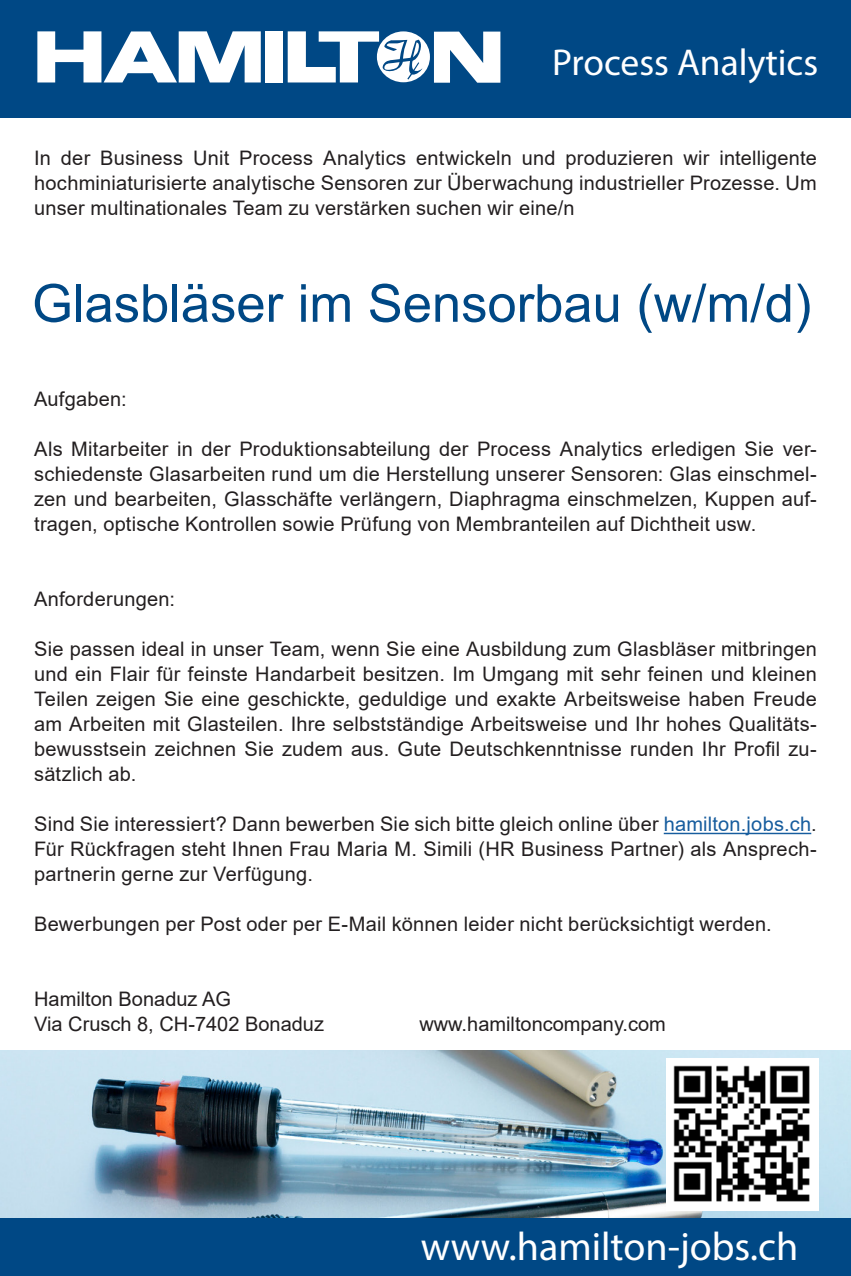
<style>
.page{position:relative;width:851px;height:1276px;background:#fff}
.page>*{position:absolute;margin:0;border:0;box-sizing:border-box;transform-origin:0 0}
.t1{font:52.5px "Arial";color:#004885}
.t2{font:40px "Myriad Pro";color:#fff}
.t3{font:37.5px "Myriad Pro";color:#fff}
.t4{font:20px/25px "Arial";letter-spacing:.01em;color:#231f20;text-align:justify}
.s1{color:#175d9e}
</style>
<div class="page">
<hr style="left:663px;top:832px;width:148px;height:2px;background:#175d9e">
<div style="left:1px;top:0;width:849px;height:117px;background:#004885"></div>
<div style="left:265px;top:31px;width:18px;height:51px;background:#fff"></div>
<svg style="left:37px;top:31px;width:224px;height:51px"></svg>
<svg style="left:288px;top:31px;width:212px;height:52px"></svg>
<img style="left:0;top:1050px;width:850px;height:168px">
<div style="left:0;top:1218px;width:850px;height:58px;background:#004885"></div>
<img style="left:666px;top:1058px;width:152px;height:152px">
<p class="t3" style="left:552px;top:39px;width:267px">Process Analytics</p>
<p class="t4" style="left:34px;top:146px;width:784px">In der Business Unit Process Analytics entwickeln und produzieren wir intelligente hochminiaturisierte analytische Sensoren zur Überwachung industrieller Prozesse. Um unser multinationales Team zu verstärken suchen wir eine/n</p>
<p class="t1" style="left:32px;top:267px;width:780px">Glasbläser im Sensorbau (w/m/d)</p>
<p class="t4" style="left:34px;top:386px;width:94px">Aufgaben:</p>
<p class="t4" style="left:34px;top:436px;width:784px">Als Mitarbeiter in der Produktionsabteilung der Process Analytics erledigen Sie ver&shy;schiedenste Glasarbeiten rund um die Herstellung unserer Sensoren: Glas einschmel&shy;zen und bearbeiten, Glasschäfte verlängern, Diaphragma einschmelzen, Kuppen auf&shy;tragen, optische Kontrollen sowie Prüfung von Membranteilen auf Dichtheit usw.</p>
<p class="t4" style="left:34px;top:586px;width:142px">Anforderungen:</p>
<p class="t4" style="left:34px;top:636px;width:784px">Sie passen ideal in unser Team, wenn Sie eine Ausbildung zum Glasbläser mitbringen und ein Flair für feinste Handarbeit besitzen. Im Umgang mit sehr feinen und kleinen Teilen zeigen Sie eine geschickte, geduldige und exakte Arbeitsweise haben Freude am Arbeiten mit Glasteilen. Ihre selbstständige Arbeitsweise und Ihr hohes Qualitäts&shy;bewusstsein zeichnen Sie zudem aus. Gute Deutschkenntnisse runden Ihr Profil zu&shy;sätzlich ab.</p>
<p class="t4" style="left:34px;top:811px;width:784px">Sind Sie interessiert? Dann bewerben Sie sich bitte gleich online über <span class="s1">hamilton.jobs.ch</span>.<br>Für Rückfragen steht Ihnen Frau Maria M. Simili (HR Business Partner) als Ansprech&shy;partnerin gerne zur Verfügung.</p>
<p class="t4" style="left:34px;top:911px;width:739px">Bewerbungen per Post oder per E-Mail können leider nicht berücksichtigt werden.</p>
<p class="t4" style="left:34px;top:986px;width:198px">Hamilton Bonaduz AG</p>
<p class="t4" style="left:34px;top:1011px;width:291px">Via Crusch 8, CH-7402 Bonaduz</p>
<p class="t4" style="left:419px;top:1011px;width:248px">www.hamiltoncompany.com</p>
<p class="t2" style="left:421px;top:1221px;width:379px">www.hamilton-jobs.ch</p>
</div>
